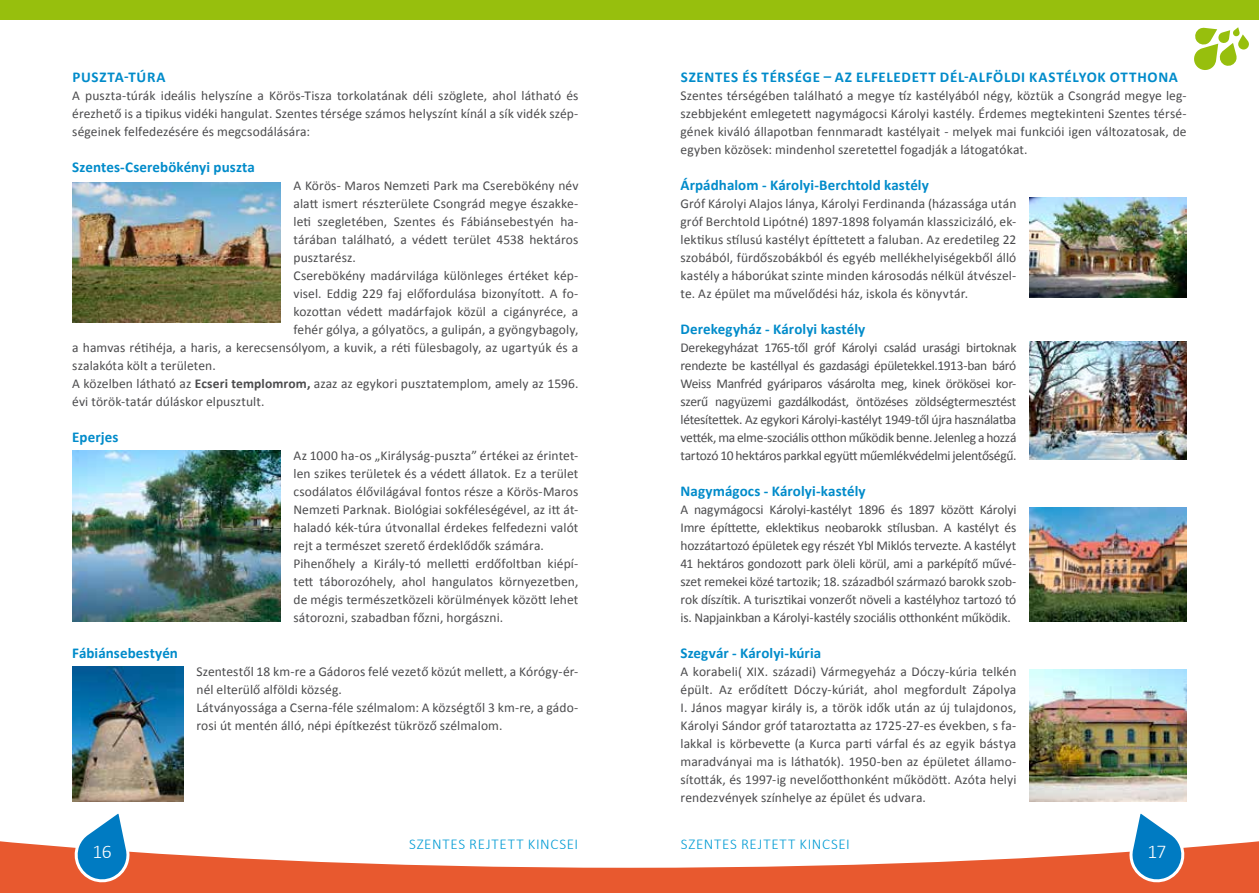
<style>
.page{position:relative;width:1259px;height:893px;background:#fff}
.page>*{position:absolute;margin:0;border:0;box-sizing:border-box;transform-origin:0 0}
.t1{font:300 19.5px "Calibri";color:#fff}
.t2{font:700 15px "Calibri";letter-spacing:.045em;color:#008bca}
.t3{font:300 15px "Calibri";letter-spacing:.05em;color:#009bd4}
.t4{font:700 15px "Calibri";letter-spacing:.005em;color:#008bca}
.t5{font:13.5px/18px "Calibri";letter-spacing:.005em;color:#4b4b4d;text-align:justify}
.s1{font-weight:700}
</style>
<div class="page">
<svg style="left:0;top:841px;width:1259px;height:52px;fill:#e8592f"></svg>
<svg style="left:73px;top:813px;width:55px;height:72px"></svg>
<svg style="left:1130px;top:813px;width:56px;height:72px"></svg>
<svg style="left:1194px;top:27px;width:55px;height:43px"></svg>
<div style="left:0;top:0;width:1259px;height:20px;background:#97bf0d"></div>
<img style="left:72px;top:182px;width:209px;height:140px">
<img style="left:72px;top:451px;width:209px;height:171px">
<img style="left:72px;top:667px;width:112px;height:135px">
<img style="left:1029px;top:198px;width:157px;height:100px">
<img style="left:1029px;top:342px;width:157px;height:118px">
<img style="left:1029px;top:508px;width:157px;height:114px">
<img style="left:1029px;top:670px;width:157px;height:132px">
<p class="t2" style="left:73px;top:67px;width:94px">Puszta-túra</p>
<p class="t5" style="left:72px;top:86px;width:507px">A puszta-túrák ideális helyszíne a Körös-Tisza torkolatának déli szöglete, ahol látható és érezhető is a tipikus vidéki hangulat. Szentes térsége számos helyszínt kínál a sík vidék szép&shy;ségeinek felfedezésére és megcsodálására:</p>
<p class="t4" style="left:72px;top:157px;width:184px">Szentes-Cserebökényi puszta</p>
<p class="t5" style="left:293px;top:176px;width:286px">A Körös- Maros Nemzeti Park ma Cserebökény név</p>
<p class="t5" style="left:293px;top:194px;width:286px">alatt ismert részterülete Csongrád megye északke-</p>
<p class="t5" style="left:293px;top:212px;width:286px">leti szegletében, Szentes és Fábiánsebestyén ha-</p>
<p class="t5" style="left:293px;top:230px;width:286px">tárában található, a védett terület 4538 hektáros</p>
<p class="t5" style="left:293px;top:248px;width:64px">pusztarész.</p>
<p class="t5" style="left:293px;top:266px;width:286px">Cserebökény madárvilága különleges értéket kép-</p>
<p class="t5" style="left:293px;top:284px;width:286px">visel. Eddig 229 faj előfordulása bizonyított. A fo-</p>
<p class="t5" style="left:293px;top:302px;width:286px">kozottan védett madárfajok közül a cigányréce, a</p>
<p class="t5" style="left:293px;top:320px;width:286px">fehér gólya, a gólyatöcs, a gulipán, a gyöngybagoly,</p>
<p class="t5" style="left:72px;top:338px;width:507px">a hamvas rétihéja, a haris, a kerecsensólyom, a kuvik, a réti fülesbagoly, az ugartyúk és a</p>
<p class="t5" style="left:72px;top:356px;width:145px">szalakóta költ a területen.</p>
<p class="t5" style="left:72px;top:374px;width:507px">A közelben látható az <span class="s1">Ecseri templomrom,</span> azaz az egykori pusztatemplom, amely az 1596.</p>
<p class="t5" style="left:72px;top:392px;width:194px">évi török-tatár dúláskor elpusztult.</p>
<p class="t2" style="left:72px;top:427px;width:48px">Eperjes</p>
<p class="t5" style="left:293px;top:446px;width:286px;text-align:left">Az 1000 ha-os „Királyság-puszta” értékei az érintet&shy;len szikes területek és a védett állatok. Ez a terület csodálatos élővilágával fontos része a Körös-Maros Nemzeti Parknak. Biológiai sokféleségével, az itt át&shy;haladó kék-túra útvonallal érdekes felfedezni valót rejt a természet szerető érdeklődők számára.<br>Pihenőhely a Király-tó melletti erdőfoltban kiépí&shy;tett táborozóhely, ahol hangulatos környezetben, de mégis természetközeli körülmények között lehet sátorozni, szabadban főzni, horgászni.</p>
<p class="t2" style="left:72px;top:643px;width:107px">Fábiánsebestyén</p>
<p class="t5" style="left:196px;top:662px;width:383px;text-align:left">Szentestől 18 km-re a Gádoros felé vezető közút mellett, a Kórógy-ér&shy;nél elterülő alföldi község.<br>Látványossága a Cserna-féle szélmalom: A községtől 3 km-re, a gádo&shy;rosi út mentén álló, népi építkezést tükröző szélmalom.</p>
<p class="t2" style="left:681px;top:67px;width:499px">Szentes és térsége – az elfeledett dél-alföldi kastélyok otthona</p>
<p class="t5" style="left:680px;top:86px;width:507px">Szentes térségében található a megye tíz kastélyából négy, köztük a Csongrád megye leg&shy;szebbjeként emlegetett nagymágocsi Károlyi kastély. Érdemes megtekinteni Szentes térsé&shy;gének kiváló állapotban fennmaradt kastélyait - melyek mai funkciói igen változatosak, de egyben közösek: mindenhol szeretettel fogadják a látogatókat.</p>
<p class="t2" style="left:680px;top:175px;width:250px">Árpádhalom - Károlyi-Berchtold kastély</p>
<p class="t5" style="left:680px;top:194px;width:337px">Gróf Károlyi Alajos lánya, Károlyi Ferdinanda (házassága után gróf Berchtold Lipótné) 1897-1898 folyamán klasszicizáló, ek&shy;lektikus stílusú kastélyt építtetett a faluban. Az eredetileg 22 szobából, fürdőszobákból és egyéb mellékhelyiségekből álló kastély a háborúkat szinte minden károsodás nélkül átvészel&shy;te. Az épület ma művelődési ház, iskola és könyvtár.</p>
<p class="t2" style="left:680px;top:319px;width:186px">Derekegyház - Károlyi kastély</p>
<p class="t5" style="left:680px;top:338px;width:337px">Derekegyházat 1765-től gróf Károlyi család urasági birtoknak rendezte be kastéllyal és gazdasági épületekkel.1913-ban báró Weiss Manfréd gyáriparos vásárolta meg, kinek örökösei kor&shy;szerű nagyüzemi gazdálkodást, öntözéses zöldségtermesztést létesítettek. Az egykori Károlyi-kastélyt 1949-től újra használatba vették, ma elme-szociális otthon működik benne. Jelenleg a hozzá tartozó 10 hektáros parkkal együtt műemlékvédelmi jelentőségű.</p>
<p class="t2" style="left:680px;top:481px;width:187px">Nagymágocs - Károlyi-kastély</p>
<p class="t5" style="left:680px;top:500px;width:337px">A nagymágocsi Károlyi-kastélyt 1896 és 1897 között Károlyi Imre építtette, eklektikus neobarokk stílusban. A kastélyt és hozzátartozó épületek egy részét Ybl Miklós tervezte. A kastélyt 41 hektáros gondozott park öleli körül, ami a parképítő művé&shy;szet remekei közé tartozik; 18. századból származó barokk szob&shy;rok díszítik. A turisztikai vonzerőt növeli a kastélyhoz tartozó tó is. Napjainkban a Károlyi-kastély szociális otthonként működik.</p>
<p class="t2" style="left:680px;top:643px;width:142px">Szegvár - Károlyi-kúria</p>
<p class="t5" style="left:680px;top:662px;width:337px">A korabeli( XIX. századi) Vármegyeház a Dóczy-kúria telkén épült. Az erődített Dóczy-kúriát, ahol megfordult Zápolya I. János magyar király is, a török idők után az új tulajdonos, Károlyi Sándor gróf tataroztatta az 1725-27-es években, s fa&shy;lakkal is körbevette (a Kurca parti várfal és az egyik bástya maradványai ma is láthatók). 1950-ben az épületet államo&shy;sították, és 1997-ig nevelőotthonként működött. Azóta helyi rendezvények színhelye az épület és udvara.</p>
<p class="t3" style="left:409px;top:835px;width:171px">SZENTES REJTETT KINCSEI</p>
<p class="t3" style="left:681px;top:835px;width:171px">SZENTES REJTETT KINCSEI</p>
<h1 class="t1" style="left:92px;top:840px;width:21px">16</h1>
<h1 class="t1" style="left:1147px;top:840px;width:20px">17</h1>
</div>
